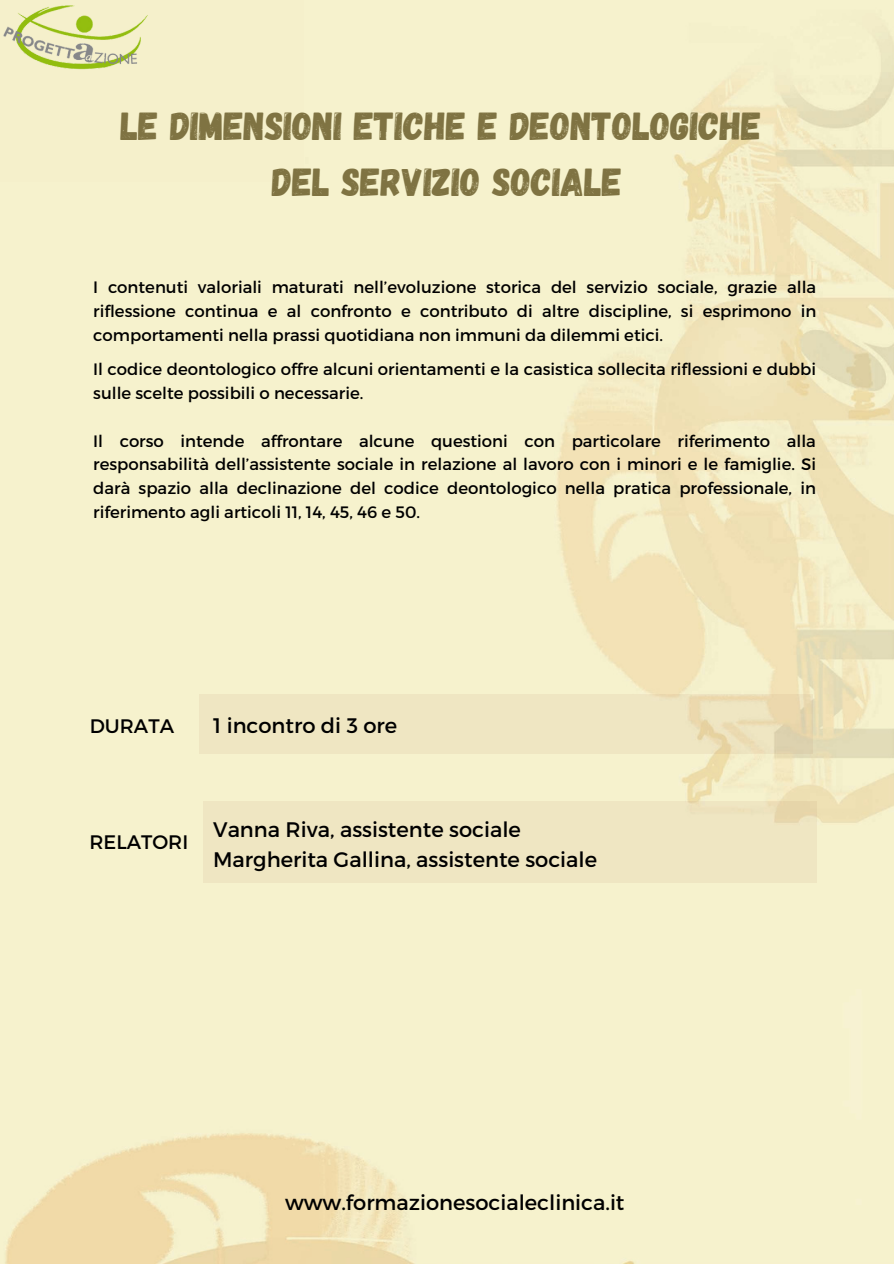
<style>
.page{position:relative;width:894px;height:1264px;background:#fff}
.page>*{position:absolute;margin:0;border:0;box-sizing:border-box;transform-origin:0 0}
.t1{font:39px "Gagalin";color:#7f7342}
.t2{font:21px "Montserrat";color:#000}
.t3{font:19.5px "Montserrat";color:#000}
.t4{font:16.5px/23.7px "Montserrat";color:#000;text-align:justify}
</style>
<div class="page">
<div style="left:0;top:0;width:304px;height:181px;background:#f5f0cb"></div>
<svg style="left:200px;top:694px;width:612px;height:60px;background:#ede4bf"></svg>
<div style="left:203px;top:801px;width:613px;height:81px;background:#efe6c2"></div>
<img style="left:3px;top:5px;width:145px;height:65px">
<p class="t1" style="left:121px;top:100px;width:642px">LE DIMENSIONI ETICHE E DEONTOLOGICHE</p>
<p class="t1" style="left:272px;top:157px;width:351px">DEL SERVIZIO SOCIALE</p>
<p class="t4" style="left:93px;top:275px;width:724px">I contenuti valoriali maturati nell’evoluzione storica del servizio sociale, grazie alla riflessione continua e al confronto e contributo di altre discipline, si esprimono in comportamenti nella prassi quotidiana non immuni da dilemmi etici.</p>
<p class="t4" style="left:93px;top:357px;width:724px">Il codice deontologico offre alcuni orientamenti e la casistica sollecita riflessioni e dubbi sulle scelte possibili o necessarie.</p>
<p class="t4" style="left:93px;top:428px;width:724px">Il corso intende affrontare alcune questioni con particolare riferimento alla responsabilità dell’assistente sociale in relazione al lavoro con i minori e le famiglie. Si darà spazio alla declinazione del codice deontologico nella pratica professionale, in riferimento agli articoli 11, 14, 45, 46 e 50.</p>
<p class="t3" style="left:90px;top:713px;width:86px">DURATA</p>
<p class="t2" style="left:213px;top:711px;width:185px">1 incontro di 3 ore</p>
<p class="t3" style="left:89px;top:829px;width:100px">RELATORI</p>
<p class="t2" style="left:213px;top:815px;width:309px">Vanna Riva, assistente sociale</p>
<p class="t2" style="left:213px;top:845px;width:385px">Margherita Gallina, assistente sociale</p>
<p class="t2" style="left:285px;top:1189px;width:341px">www.formazionesocialeclinica.it</p>
</div>
